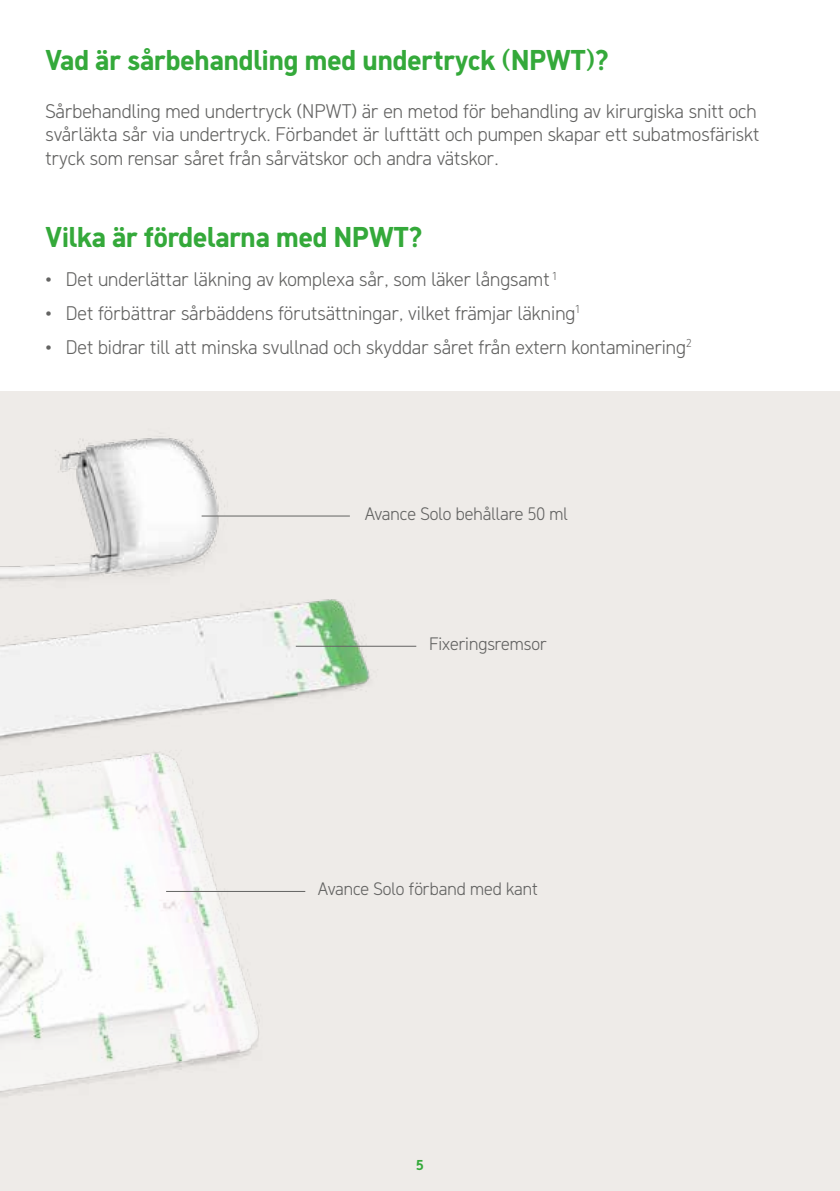
<style>
.page{position:relative;width:840px;height:1191px;background:#fff}
.page>*{position:absolute;margin:0;border:0;box-sizing:border-box;transform-origin:0 0}
.t1{font:700 28.6px "Molnlycke Sans";color:#34a93a}
.t2{font:300 19.6px/23.6px "Molnlycke Sans";color:#636362}
.t3{font:300 18px "Molnlycke Sans";color:#636362}
.t4{font:700 14.4px "Molnlycke Sans";color:#34a93a}
</style>
<div class="page">
<div style="left:0;top:391px;width:839px;height:800px;background:#eeebe8"></div>
<img style="left:0;top:436px;width:417px;height:660px">
<hr style="left:201px;top:515px;width:148px;height:1px;background:#636362">
<hr style="left:166px;top:891px;width:139px;height:1px;background:#636362">
<hr style="left:295px;top:646px;width:121px;height:1px;background:#636362">
<h1 class="t1" style="left:45px;top:43px;width:564px">Vad är sårbehandling med undertryck (NPWT)?</h1>
<p class="t2" style="left:45px;top:99px;width:715px">Sårbehandling med undertryck (NPWT) är en metod för behandling av kirurgiska snitt och svårläkta sår via undertryck. Förbandet är lufttätt och pumpen skapar ett subatmosfäriskt tryck som rensar såret från sårvätskor och andra vätskor.</p>
<h1 class="t1" style="left:45px;top:220px;width:378px">Vilka är fördelarna med NPWT?</h1>
<p class="t2" style="left:45px;top:267px;width:512px">• Det underlättar läkning av komplexa sår, som läker långsamt <sup>1</sup></p>
<p class="t2" style="left:45px;top:301px;width:535px">• Det förbättrar sårbäddens förutsättningar, vilket främjar läkning<sup>1</sup></p>
<p class="t2" style="left:45px;top:335px;width:647px">• Det bidrar till att minska svullnad och skyddar såret från extern kontaminering<sup>2</sup></p>
<p class="t3" style="left:364px;top:504px;width:204px">Avance Solo behållare 50 ml</p>
<p class="t3" style="left:429px;top:633px;width:119px">Fixeringsremsor</p>
<p class="t3" style="left:318px;top:878px;width:221px">Avance Solo förband med kant</p>
<p class="t4" style="left:416px;top:1156px;width:9px">5</p>
</div>
